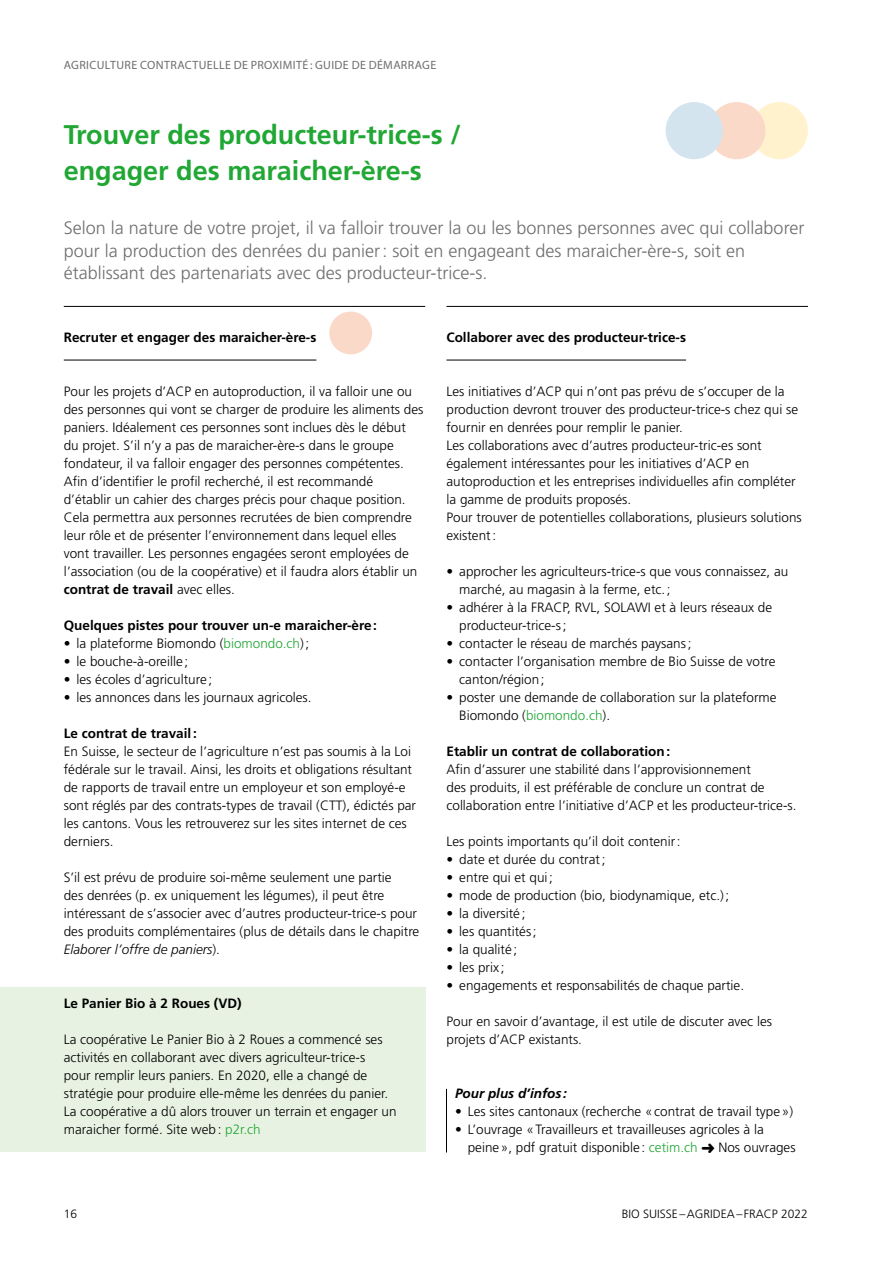
<style>
.page{position:relative;width:893px;height:1263px;background:#fff}
.page>*{position:absolute;margin:0;border:0;box-sizing:border-box;transform-origin:0 0}
.t1{font:700 27px/36px "Frutiger LT Pro";color:#21a734}
.t2{font:300 18px/22.5px "Frutiger LT Pro";color:#6e6e6e}
.t3{font:300 13.5px/18px "Frutiger LT Pro";color:#000}
.t4{font:700 13.5px "Frutiger LT Pro";color:#000}
.t5{font:italic 700 13.5px "Frutiger LT Pro";color:#000}
.t6{font:12px "Myriad Pro";letter-spacing:.03em;color:#6e6e6e}
.t7{font:300 12px "Frutiger LT Pro";color:#000}
.s1{font-weight:700}
.s2{color:#21a734}
.s3{font-style:italic}
</style>
<div class="page">
<hr style="left:64px;top:306px;width:361px;height:1px;background:#000">
<hr style="left:64px;top:360px;width:252px;height:1px;background:#000">
<hr style="left:446px;top:306px;width:362px;height:1px;background:#000">
<hr style="left:446px;top:360px;width:240px;height:1px;background:#000">
<div style="left:329px;top:312px;width:43px;height:42px;background:#fbd9c9;border-radius:50%"></div>
<div style="left:0;top:987px;width:425px;height:165px;background:#e8f2e2"></div>
<hr style="left:446px;top:1089px;width:1px;height:63px;background:#000">
<div style="left:751px;top:102px;width:57px;height:57px;background:#fff2cd;border-radius:50%"></div>
<div style="left:708px;top:102px;width:57px;height:57px;background:#fbd9c9;border-radius:50%"></div>
<div style="left:666px;top:102px;width:57px;height:57px;background:#d4e4ef;border-radius:50%"></div>
<p class="t6" style="left:64px;top:58px;width:374px">AGRICULTURE CONTRACTUELLE DE PROXIMITÉ: GUIDE DE DÉMARRAGE</p>
<h1 class="t1" style="left:64px;top:117px;width:399px">Trouver des producteur-trice-s / engager des maraicher-ère-s</h1>
<p class="t2" style="left:64px;top:217px;width:742px">Selon la nature de votre projet, il va falloir trouver la ou les bonnes personnes avec qui collaborer pour la production des denrées du panier: soit en engageant des maraicher-ère-s, soit en établissant des partenariats avec des producteur-trice-s.</p>
<p class="t4" style="left:64px;top:329px;width:254px">Recruter et engager des maraicher-ère-s</p>
<p class="t3" style="left:64px;top:382px;width:361px">Pour les projets d’ACP en autoproduction, il va falloir une ou des personnes qui vont se charger de produire les aliments des paniers. Idéalement ces personnes sont inclues dès le début du projet. S’il n’y a pas de maraicher-ère-s dans le groupe fondateur, il va falloir engager des personnes compétentes.<br>Afin d’identifier le profil recherché, il est recommandé d’établir un cahier des charges précis pour chaque position.<br>Cela permettra aux personnes recrutées de bien comprendre leur rôle et de présenter l’environnement dans lequel elles vont travailler. Les personnes engagées seront employées de l’association (ou de la coopérative) et il faudra alors établir un <span class="s1">contrat de travail</span> avec elles.</p>
<p class="t4" style="left:64px;top:617px;width:315px">Quelques pistes pour trouver un-e maraicher-ère:</p>
<p class="t3" style="left:64px;top:634px;width:247px">• la plateforme Biomondo (<span class="s2">biomondo.ch</span>);</p>
<p class="t3" style="left:64px;top:652px;width:126px">• le bouche-à-oreille;</p>
<p class="t3" style="left:64px;top:670px;width:150px">• les écoles d’agriculture ;</p>
<p class="t3" style="left:64px;top:688px;width:249px">• les annonces dans les journaux agricoles.</p>
<p class="t4" style="left:64px;top:725px;width:134px">Le contrat de travail:</p>
<p class="t3" style="left:64px;top:742px;width:354px">En Suisse, le secteur de l’agriculture n’est pas soumis à la Loi fédérale sur le travail. Ainsi, les droits et obligations résultant de rapports de travail entre un employeur et son employé-e sont réglés par des contrats-types de travail (CTT), édictés par les cantons. Vous les retrouverez sur les sites internet de ces derniers.</p>
<p class="t3" style="left:64px;top:868px;width:357px">S’il est prévu de produire soi-même seulement une partie<br>des denrées (p. ex uniquement les légumes), il peut être intéressant de s’associer avec d’autres producteur-trice-s pour des produits complémentaires (plus de détails dans le chapitre <span class="s3">Elaborer l’offre de paniers</span>).</p>
<p class="t4" style="left:64px;top:995px;width:179px">Le Panier Bio à 2 Roues (VD)</p>
<p class="t3" style="left:64px;top:1030px;width:334px">La coopérative Le Panier Bio à 2 Roues a commencé ses activités en collaborant avec divers agriculteur-trice-s<br>pour remplir leurs paniers. En 2020, elle a changé de stratégie pour produire elle-même les denrées du panier.<br>La coopérative a dû alors trouver un terrain et engager un maraicher formé. Site web: <span class="s2">p2r.ch</span></p>
<p class="t4" style="left:446px;top:329px;width:241px">Collaborer avec des producteur-trice-s</p>
<p class="t3" style="left:446px;top:382px;width:357px">Les initiatives d’ACP qui n’ont pas prévu de s’occuper de la production devront trouver des producteur-trice-s chez qui se fournir en denrées pour remplir le panier.<br>Les collaborations avec d’autres producteur-tric-es sont également intéressantes pour les initiatives d’ACP en autoproduction et les entreprises individuelles afin compléter la gamme de produits proposés.<br>Pour trouver de potentielles collaborations, plusieurs solutions existent:</p>
<p class="t3" style="left:459px;top:562px;width:331px;text-indent:-13px">• approcher les agriculteurs-trice-s que vous connaissez, au marché, au magasin à la ferme, etc.;</p>
<p class="t3" style="left:459px;top:598px;width:314px;text-indent:-13px">• adhérer à la FRACP, RVL, SOLAWI et à leurs réseaux de producteur-trice-s;</p>
<p class="t3" style="left:446px;top:634px;width:246px">• contacter le réseau de marchés paysans;</p>
<p class="t3" style="left:459px;top:652px;width:318px;text-indent:-13px">• contacter l’organisation membre de Bio Suisse de votre canton/région;</p>
<p class="t3" style="left:459px;top:688px;width:319px;text-indent:-13px">• poster une demande de collaboration sur la plateforme<br>Biomondo (<span class="s2">biomondo.ch</span>).</p>
<p class="t4" style="left:446px;top:743px;width:225px">Etablir un contrat de collaboration:</p>
<p class="t3" style="left:446px;top:760px;width:352px">Afin d’assurer une stabilité dans l’approvisionnement<br>des produits, il est préférable de conclure un contrat de collaboration entre l’initiative d’ACP et les producteur-trice-s.</p>
<p class="t3" style="left:446px;top:832px;width:236px">Les points importants qu’il doit contenir:</p>
<p class="t3" style="left:446px;top:850px;width:160px">• date et durée du contrat;</p>
<p class="t3" style="left:446px;top:868px;width:108px">• entre qui et qui;</p>
<p class="t3" style="left:446px;top:886px;width:284px">• mode de production (bio, biodynamique, etc.);</p>
<p class="t3" style="left:446px;top:904px;width:80px">• la diversité ;</p>
<p class="t3" style="left:446px;top:922px;width:92px">• les quantités;</p>
<p class="t3" style="left:446px;top:940px;width:72px">• la qualité;</p>
<p class="t3" style="left:446px;top:958px;width:59px">• les prix ;</p>
<p class="t3" style="left:446px;top:976px;width:299px">• engagements et responsabilités de chaque partie.</p>
<p class="t3" style="left:446px;top:1012px;width:327px">Pour en savoir d’avantage, il est utile de discuter avec les projets d’ACP existants.</p>
<p class="t5" style="left:455px;top:1085px;width:113px">Pour plus d’infos :</p>
<p class="t3" style="left:455px;top:1102px;width:340px">• Les sites cantonaux (recherche «contrat de travail type»)</p>
<p class="t3" style="left:468px;top:1120px;width:298px;text-indent:-13px">• L’ouvrage «Travailleurs et travailleuses agricoles à la peine», pdf gratuit disponible : <span class="s2">cetim.ch</span></p>
<p class="t3" style="left:718px;top:1138px;width:79px">Nos ouvrages</p>
<p class="t7" style="left:64px;top:1207px;width:15px">16</p>
<p class="t7" style="left:622px;top:1207px;width:188px">BIO SUISSE–AGRIDEA–FRACP 2022</p>
</div>
